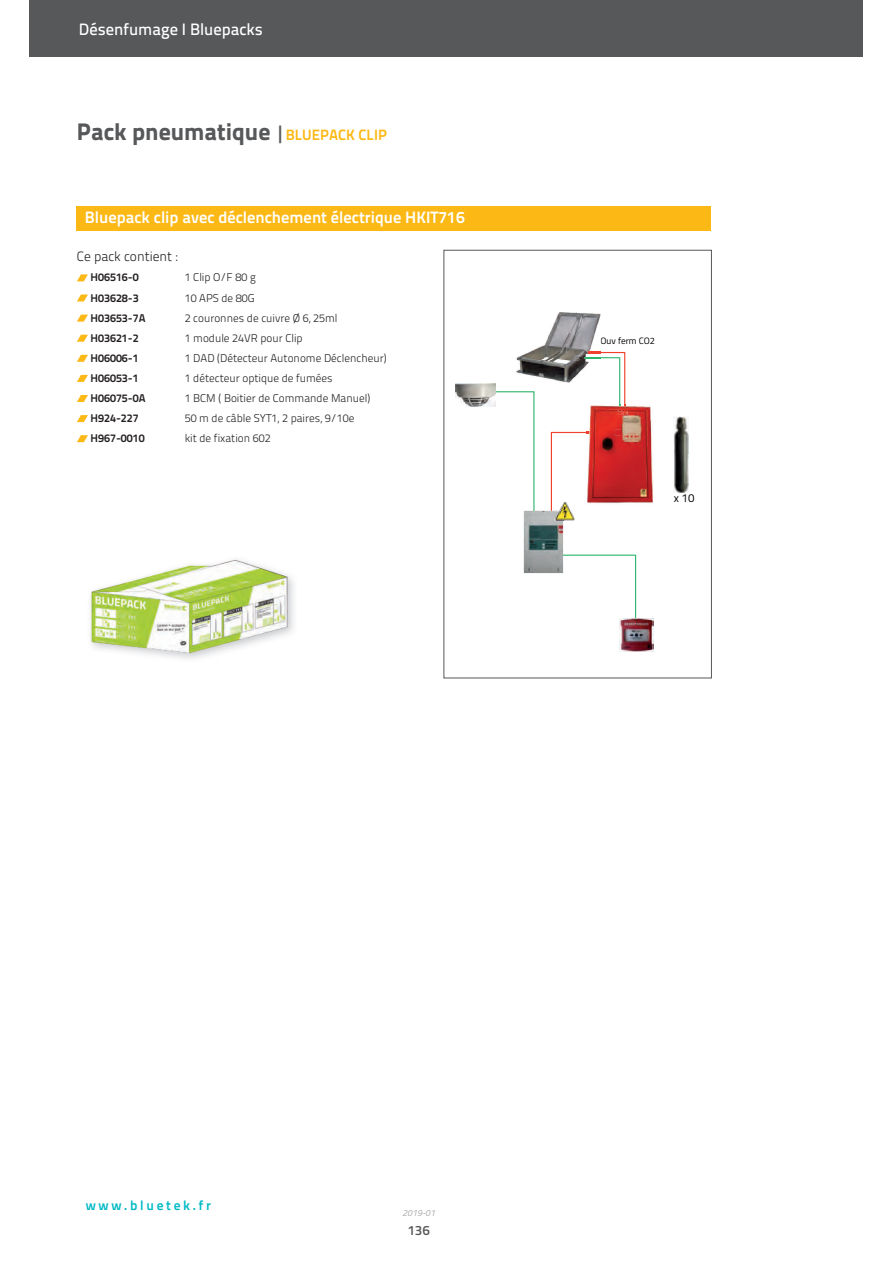
<style>
.page{position:relative;width:893px;height:1263px;background:#fff}
.page>*{position:absolute;margin:0;border:0;box-sizing:border-box;transform-origin:0 0}
.t1{font:800 24px "Titillium Text 22 L";color:#57585a}
.t2{font:700 16.5px "Titillium Text 22 L";color:#fff}
.t3{font:500 16.5px "Titillium Text 22 L";color:#fff}
.t4{font:300 13.5px "Titillium Text 22 L";color:#231f20}
.t5{font:700 13.5px "Titillium Text 22 L";letter-spacing:.2em;color:#03bac6}
.t6{font:600 13.5px "Titillium";color:#57585a}
.t7{font:11.55px "Titillium";color:#000001}
.t8{font:300 11.25px "Titillium Text 22 L";color:#231f20}
.t9{font:700 11.25px "Titillium Text 22 L";color:#231f20}
.t10{font:9.3px "Titillium";color:#000001}
.t11{font:italic 9px "Titillium";color:#a8a9ad}
.s1{font-weight:500;font-size:19.8px}
.s2{font-weight:700;font-size:15px;color:#fcb814}
</style>
<div class="page">
<div style="left:30px;top:0;width:833px;height:57px;background:#57585a"></div>
<div style="left:77px;top:206px;width:634px;height:24px;background:#fcb814"></div>
<div style="left:443px;top:250px;width:269px;height:428px;border:1px solid #57585a"></div>
<svg style="left:77px;top:274px;width:11px;height:7px"></svg>
<svg style="left:77px;top:295px;width:11px;height:7px"></svg>
<svg style="left:77px;top:315px;width:11px;height:7px"></svg>
<svg style="left:77px;top:335px;width:11px;height:7px"></svg>
<svg style="left:77px;top:355px;width:11px;height:7px"></svg>
<svg style="left:77px;top:375px;width:11px;height:7px"></svg>
<svg style="left:77px;top:395px;width:11px;height:7px"></svg>
<svg style="left:77px;top:415px;width:11px;height:7px"></svg>
<svg style="left:77px;top:435px;width:11px;height:7px"></svg>
<img style="left:674px;top:417px;width:14px;height:76px">
<img style="left:516px;top:312px;width:85px;height:71px">
<svg style="left:478px;top:391px;width:59px;height:134px"></svg>
<img style="left:524px;top:511px;width:39px;height:62px">
<svg style="left:545px;top:553px;width:93px;height:86px"></svg>
<img style="left:620px;top:619px;width:33px;height:32px">
<img style="left:456px;top:383px;width:40px;height:23px">
<img style="left:589px;top:406px;width:64px;height:97px">
<svg style="left:574px;top:350px;width:53px;height:66px"></svg>
<svg style="left:549px;top:430px;width:72px;height:91px"></svg>
<img style="left:90px;top:559px;width:204px;height:100px">
<h2 class="t3" style="left:79px;top:23px;width:186px">Désenfumage I Bluepacks</h2>
<h1 class="t1" style="left:77px;top:123px;width:312px">Pack pneumatique <span class="s1">|</span><span class="s2">BLUEPACK CLIP</span></h1>
<h2 class="t2" style="left:85px;top:212px;width:381px">Bluepack clip avec déclenchement électrique HKIT716</h2>
<p class="t4" style="left:77px;top:252px;width:102px">Ce pack contient :</p>
<p class="t9" style="left:91px;top:273px;width:50px">H06516-0</p>
<p class="t8" style="left:185px;top:273px;width:73px">1 Clip O/F 80 g</p>
<p class="t9" style="left:91px;top:293px;width:50px">H03628-3</p>
<p class="t8" style="left:185px;top:293px;width:71px">10 APS de 80G</p>
<p class="t9" style="left:91px;top:314px;width:57px">H03653-7A</p>
<p class="t8" style="left:185px;top:314px;width:154px">2 couronnes de cuivre Ø 6, 25ml</p>
<p class="t9" style="left:91px;top:334px;width:50px">H03621-2</p>
<p class="t8" style="left:185px;top:334px;width:119px">1 module 24VR pour Clip</p>
<p class="t9" style="left:91px;top:354px;width:50px">H06006-1</p>
<p class="t8" style="left:185px;top:354px;width:204px">1 DAD (Détecteur Autonome Déclencheur)</p>
<p class="t9" style="left:91px;top:374px;width:50px">H06053-1</p>
<p class="t8" style="left:185px;top:374px;width:150px">1 détecteur optique de fumées</p>
<p class="t9" style="left:91px;top:394px;width:57px">H06075-0A</p>
<p class="t8" style="left:185px;top:394px;width:187px">1 BCM ( Boitier de Commande Manuel)</p>
<p class="t9" style="left:91px;top:414px;width:50px">H924-227</p>
<p class="t8" style="left:185px;top:414px;width:171px">50 m de câble SYT1, 2 paires, 9/10e</p>
<p class="t9" style="left:91px;top:434px;width:56px">H967-0010</p>
<p class="t8" style="left:185px;top:434px;width:88px">kit de fixation 602</p>
<p class="t10" style="left:600px;top:337px;width:56px">Ouv ferm CO2</p>
<p class="t7" style="left:674px;top:494px;width:22px">x 10</p>
<p class="t5" style="left:86px;top:1200px;width:127px">www.bluetek.fr</p>
<p class="t11" style="left:402px;top:1209px;width:35px">2019-01</p>
<p class="t6" style="left:407px;top:1226px;width:24px">136</p>
</div>
